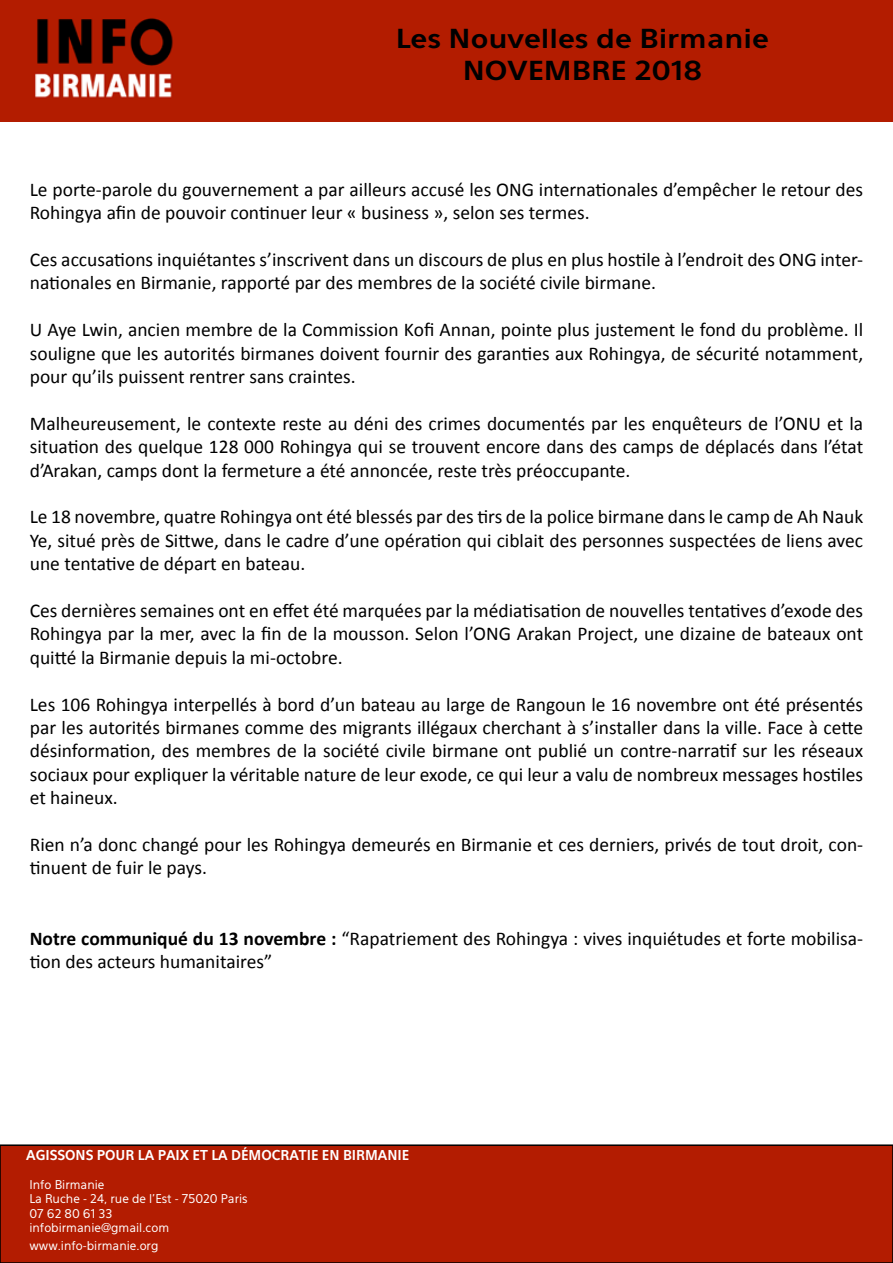
<style>
.page{position:relative;width:893px;height:1263px;background:#fff}
.page>*{position:absolute;margin:0;border:0;box-sizing:border-box;transform-origin:0 0}
.t1{font:700 25.95px/32.4px "Eau Sans";color:#000;text-align:center;scale:1.14 1}
.t2{font:19.5px/23.4px "Calibri";color:#000;text-align:justify}
.t3{font:700 13.5px "Eau Sans";color:#fff}
.t4{font:12px/14.4px "Eau Sans";color:#fff}
.s1{font-weight:700}
</style>
<div class="page">
<div style="left:0;top:1145px;width:893px;height:118px;background:#b31c01"></div>
<div style="left:0;top:1144px;width:893px;height:119px;border:2px solid #000"></div>
<div style="left:0;top:0;width:893px;height:122px;background:#b31c00"></div>
<h1 class="t1" style="left:396px;top:22px;width:329px">Les Nouvelles de Birmanie<br>NOVEMBRE 2018</h1>
<p class="t2" style="left:30px;top:177px;width:835px">Le porte-parole du gouvernement a par ailleurs accusé les ONG internationales d’empêcher le retour des<br>Rohingya afin de pouvoir continuer leur « business », selon ses termes.</p>
<p class="t2" style="left:30px;top:247px;width:835px">Ces accusations inquiétantes s’inscrivent dans un discours de plus en plus hostile à l’endroit des ONG inter&shy;nationales en Birmanie, rapporté par des membres de la société civile birmane.</p>
<p class="t2" style="left:30px;top:317px;width:835px">U Aye Lwin, ancien membre de la Commission Kofi Annan, pointe plus justement le fond du problème. Il souligne que les autorités birmanes doivent fournir des garanties aux Rohingya, de sécurité notamment, pour qu’ils puissent rentrer sans craintes.</p>
<p class="t2" style="left:30px;top:411px;width:835px">Malheureusement, le contexte reste au déni des crimes documentés par les enquêteurs de l’ONU et la situation des quelque 128 000 Rohingya qui se trouvent encore dans des camps de déplacés dans l’état d’Arakan, camps dont la fermeture a été annoncée, reste très préoccupante.</p>
<p class="t2" style="left:30px;top:505px;width:835px">Le 18 novembre, quatre Rohingya ont été blessés par des tirs de la police birmane dans le camp de Ah Nauk Ye, situé près de Sittwe, dans le cadre d’une opération qui ciblait des personnes suspectées de liens avec une tentative de départ en bateau.</p>
<p class="t2" style="left:30px;top:598px;width:835px">Ces dernières semaines ont en effet été marquées par la médiatisation de nouvelles tentatives d’exode des Rohingya par la mer, avec la fin de la mousson. Selon l’ONG Arakan Project, une dizaine de bateaux ont quitté la Birmanie depuis la mi-octobre.</p>
<p class="t2" style="left:30px;top:692px;width:835px">Les 106 Rohingya interpellés à bord d’un bateau au large de Rangoun le 16 novembre ont été présentés par les autorités birmanes comme des migrants illégaux cherchant à s’installer dans la ville. Face à cette désinformation, des membres de la société civile birmane ont publié un contre-narratif sur les réseaux sociaux pour expliquer la véritable nature de leur exode, ce qui leur a valu de nombreux messages hostiles et haineux.</p>
<p class="t2" style="left:30px;top:832px;width:835px">Rien n’a donc changé pour les Rohingya demeurés en Birmanie et ces derniers, privés de tout droit, con&shy;tinuent de fuir le pays.</p>
<p class="t2" style="left:30px;top:926px;width:835px"><span class="s1">Notre communiqué du 13 novembre :</span> “Rapatriement des Rohingya : vives inquiétudes et forte mobilisa&shy;tion des acteurs humanitaires”</p>
<p class="t3" style="left:26px;top:1147px;width:385px">AGISSONS POUR LA PAIX ET LA DÉMOCRATIE EN BIRMANIE</p>
<p class="t4" style="left:29px;top:1177px;width:220px">Info Birmanie<br>La Ruche - 24, rue de l’Est - 75020 Paris<br>07 62 80 61 33 infobirmanie@gmail.com</p>
<p class="t4" style="left:29px;top:1239px;width:131px">www.info-birmanie.org</p>
</div>
